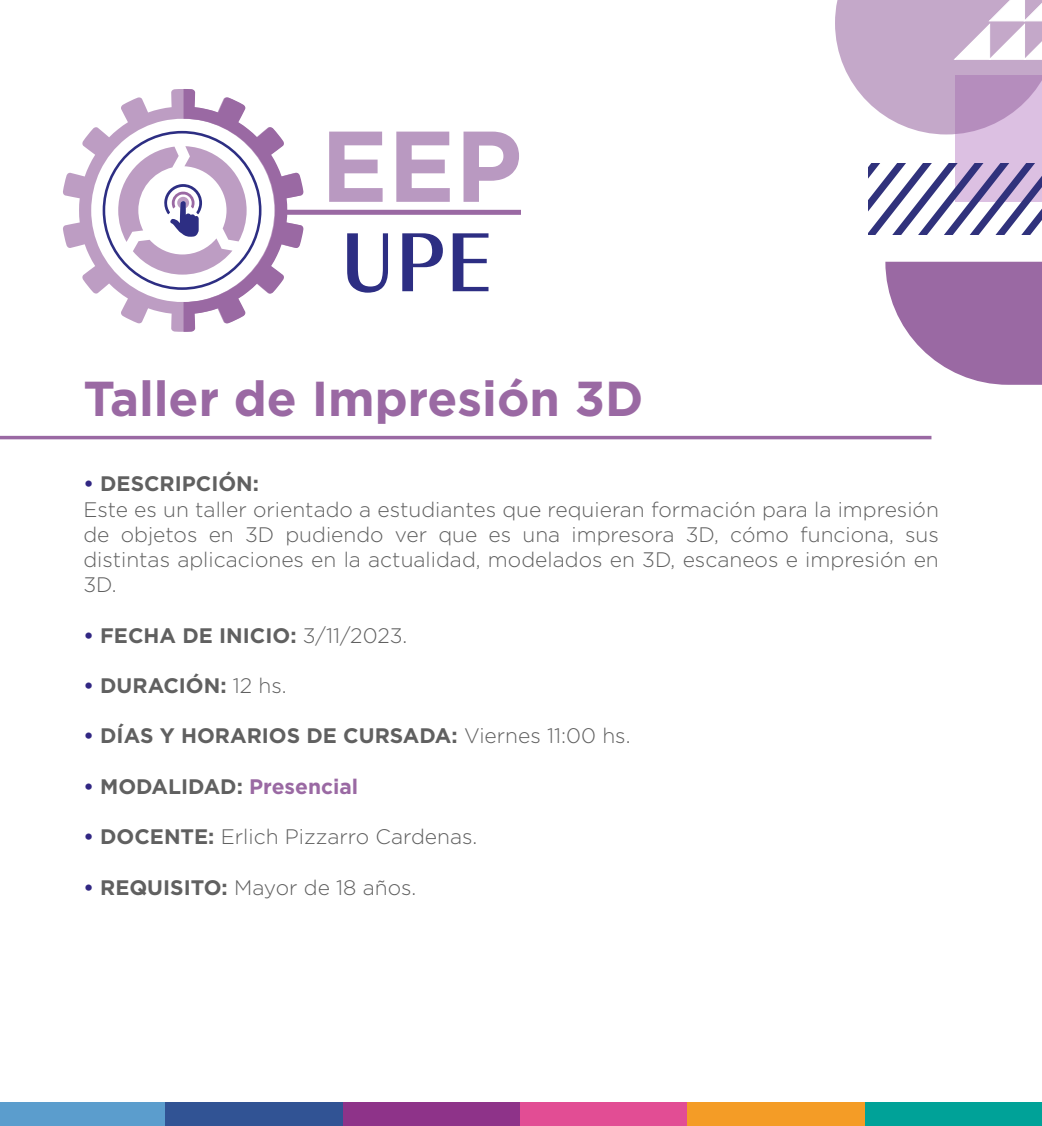
<style>
.page{position:relative;width:1042px;height:1126px;background:#fff}
.page>*{position:absolute;margin:0;border:0;box-sizing:border-box;transform-origin:0 0}
.t1{font:700 100.27px "Gotham";color:#b999c1}
.t2{font:600 88.73px "Exotic 350 BT";color:#2d2e83}
.t3{font:700 49px "Gotham";color:#9a69a3}
.t4{font:300 21px/25.2px "Gotham";color:#606060}
.t5{font:700 21px "Gotham";color:#606060}
.s1{font-weight:700;color:#312783}
.s2{font-weight:700}
.s3{color:#312783}
.s4{font-weight:300}
.s5{color:#9a69a3}
</style>
<div class="page">
<div style="left:282px;top:210px;width:239px;height:5px;background:#9a69a3"></div>
<svg style="left:63px;top:127px;width:55px;height:167px"></svg>
<svg style="left:118px;top:89px;width:186px;height:243px"></svg>
<svg style="left:885px;top:262px;width:157px;height:123px"></svg>
<div style="left:955px;top:75px;width:87px;height:127px;background:#dcc0e2"></div>
<svg style="left:835px;top:0;width:207px;height:134px"></svg>
<svg style="left:869px;top:163px;width:173px;height:72px"></svg>
<hr style="left:0;top:436px;width:931px;height:3px;background:#9a69a3">
<div style="left:0;top:1102px;width:175px;height:24px;background:#5b9dcd"></div>
<div style="left:165px;top:1102px;width:178px;height:24px;background:#315394"></div>
<div style="left:343px;top:1102px;width:177px;height:24px;background:#8e3389"></div>
<div style="left:520px;top:1102px;width:178px;height:24px;background:#e24d94"></div>
<div style="left:687px;top:1102px;width:178px;height:24px;background:#f49c26"></div>
<div style="left:865px;top:1102px;width:177px;height:24px;background:#00a298"></div>
<h1 class="t1" style="left:321px;top:108px;width:203px">EEP</h1>
<h2 class="t2" style="left:340px;top:208px;width:155px">UPE</h2>
<h3 class="t3" style="left:83px;top:370px;width:562px">Taller de Impresión 3D</h3>
<p class="t4" style="left:83px;top:471px;width:857px"><span class="s1">•</span> <span class="s2">DESCRIPCIÓN:<br></span>Este es un taller orientado a estudiantes que requieran formación para la impresión de objetos en 3D pudiendo ver que es una impresora 3D, cómo funciona, sus distintas aplicaciones en la actualidad, modelados en 3D, escaneos e impresión en 3D.</p>
<p class="t5" style="left:83px;top:623px;width:325px"><span class="s3">•</span> FECHA DE INICIO: <span class="s4">3/11/2023.</span></p>
<p class="t5" style="left:83px;top:673px;width:205px"><span class="s3">•</span> DURACIÓN: <span class="s4">12 hs.</span></p>
<p class="t5" style="left:83px;top:724px;width:549px"><span class="s3">•</span> DÍAS Y HORARIOS DE CURSADA: <span class="s4">Viernes 11:00 hs.</span></p>
<p class="t5" style="left:83px;top:774px;width:276px"><span class="s3">•</span> MODALIDAD: <span class="s5">Presencial</span></p>
<p class="t4" style="left:83px;top:824px;width:395px"><span class="s1">•</span> <span class="s2">DOCENTE:</span> Erlich Pizzarro Cardenas.</p>
<p class="t4" style="left:83px;top:874px;width:335px"><span class="s1">•</span> <span class="s2">REQUISITO:</span> Mayor de 18 años.</p>
</div>
